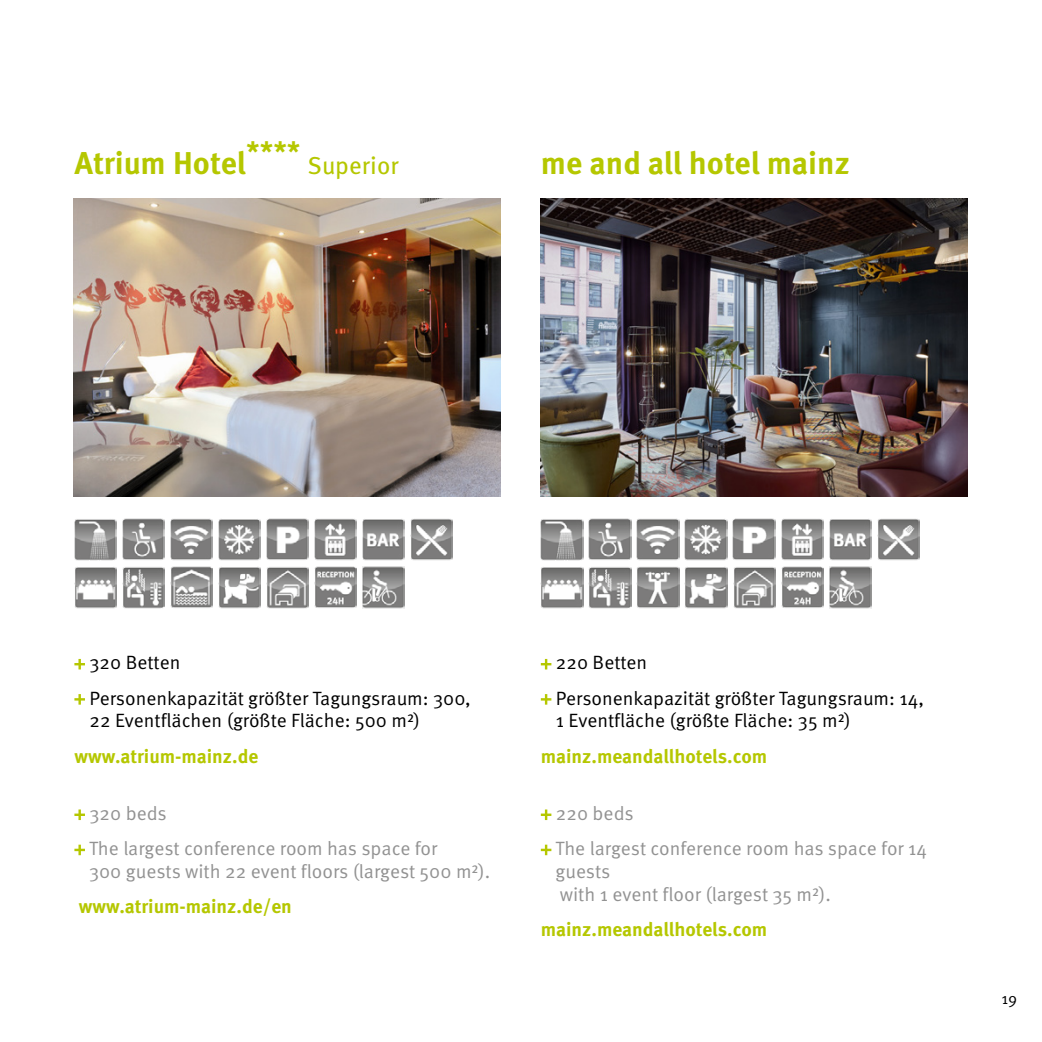
<style>
.page{position:relative;width:1042px;height:1042px;background:#fff}
.page>*{position:absolute;margin:0;border:0;box-sizing:border-box;transform-origin:0 0}
.t1{font:700 31.5px "Meta OT";color:#b5c700}
.t2{font:19.25px/35.2px "Meta OT Norm";color:#000}
.t3{font:19.25px/35.2px "Meta OT Norm";color:#929292}
.t4{font:700 19.25px "Meta OT";color:#b5c700}
.t5{font:15.75px "Meta OT Norm";color:#000}
.s1{font-weight:400;font-size:24.5px}
</style>
<div class="page">
<img style="left:74px;top:198px;width:426px;height:298px">
<img style="left:75px;top:519px;width:42px;height:42px">
<img style="left:123px;top:518px;width:42px;height:42px">
<img style="left:171px;top:518px;width:42px;height:43px">
<img style="left:219px;top:519px;width:42px;height:42px">
<img style="left:267px;top:518px;width:42px;height:42px">
<img style="left:315px;top:518px;width:42px;height:43px">
<img style="left:363px;top:519px;width:42px;height:42px">
<img style="left:411px;top:518px;width:42px;height:43px">
<img style="left:75px;top:567px;width:42px;height:41px">
<img style="left:123px;top:567px;width:42px;height:41px">
<img style="left:171px;top:566px;width:42px;height:42px">
<img style="left:219px;top:567px;width:42px;height:41px">
<img style="left:315px;top:566px;width:42px;height:42px">
<img style="left:267px;top:567px;width:42px;height:41px">
<img style="left:363px;top:566px;width:42px;height:42px">
<img style="left:541px;top:199px;width:426px;height:297px">
<img style="left:541px;top:519px;width:42px;height:42px">
<img style="left:589px;top:518px;width:42px;height:42px">
<img style="left:637px;top:518px;width:42px;height:43px">
<img style="left:685px;top:519px;width:42px;height:42px">
<img style="left:733px;top:518px;width:42px;height:42px">
<img style="left:781px;top:518px;width:42px;height:43px">
<img style="left:829px;top:519px;width:42px;height:42px">
<img style="left:877px;top:518px;width:42px;height:43px">
<img style="left:541px;top:567px;width:42px;height:41px">
<img style="left:589px;top:567px;width:42px;height:41px">
<img style="left:637px;top:566px;width:42px;height:42px">
<img style="left:685px;top:567px;width:42px;height:41px">
<img style="left:781px;top:566px;width:42px;height:42px">
<img style="left:829px;top:566px;width:42px;height:42px">
<img style="left:733px;top:567px;width:42px;height:41px">
<svg style="left:74px;top:659px;width:11px;height:10px"></svg>
<svg style="left:74px;top:694px;width:11px;height:10px"></svg>
<svg style="left:74px;top:809px;width:11px;height:11px"></svg>
<svg style="left:74px;top:844px;width:11px;height:11px"></svg>
<svg style="left:541px;top:659px;width:10px;height:10px"></svg>
<svg style="left:541px;top:694px;width:10px;height:10px"></svg>
<svg style="left:541px;top:809px;width:10px;height:11px"></svg>
<svg style="left:541px;top:844px;width:10px;height:11px"></svg>
<h1 class="t1" style="left:74px;top:143px;width:326px">Atrium Hotel<sup>****</sup> <span class="s1">Superior</span></h1>
<h1 class="t1" style="left:541px;top:143px;width:310px">me and all hotel mainz</h1>
<p class="t2" style="left:89px;top:645px;width:383px">320 Betten<br>Personenkapazität größter Tagungsraum: 300,</p>
<p class="t2" style="left:89px;top:703px;width:332px">22 Eventflächen (größte Fläche: 500 m²)</p>
<p class="t4" style="left:74px;top:744px;width:185px">www.atrium-mainz.de</p>
<p class="t3" style="left:89px;top:796px;width:350px">320 beds<br>The largest conference room has space for</p>
<p class="t3" style="left:89px;top:854px;width:403px">300 guests with 22 event floors (largest 500 m²).</p>
<p class="t4" style="left:79px;top:894px;width:215px">www.atrium-mainz.de/en</p>
<p class="t2" style="left:556px;top:645px;width:370px">220 Betten<br>Personenkapazität größter Tagungsraum: 14,</p>
<p class="t2" style="left:556px;top:703px;width:297px">1 Eventfläche (größte Fläche: 35 m²)</p>
<p class="t4" style="left:541px;top:744px;width:228px">mainz.meandallhotels.com</p>
<p class="t3" style="left:555px;top:796px;width:373px">220 beds<br>The largest conference room has space for 14</p>
<p class="t3" style="left:555px;top:860px;width:277px;line-height:22.8px">guests<br>with 1 event floor (largest 35 m²).</p>
<p class="t4" style="left:541px;top:917px;width:228px">mainz.meandallhotels.com</p>
<p class="t5" style="left:1001px;top:989px;width:17px">19</p>
</div>
